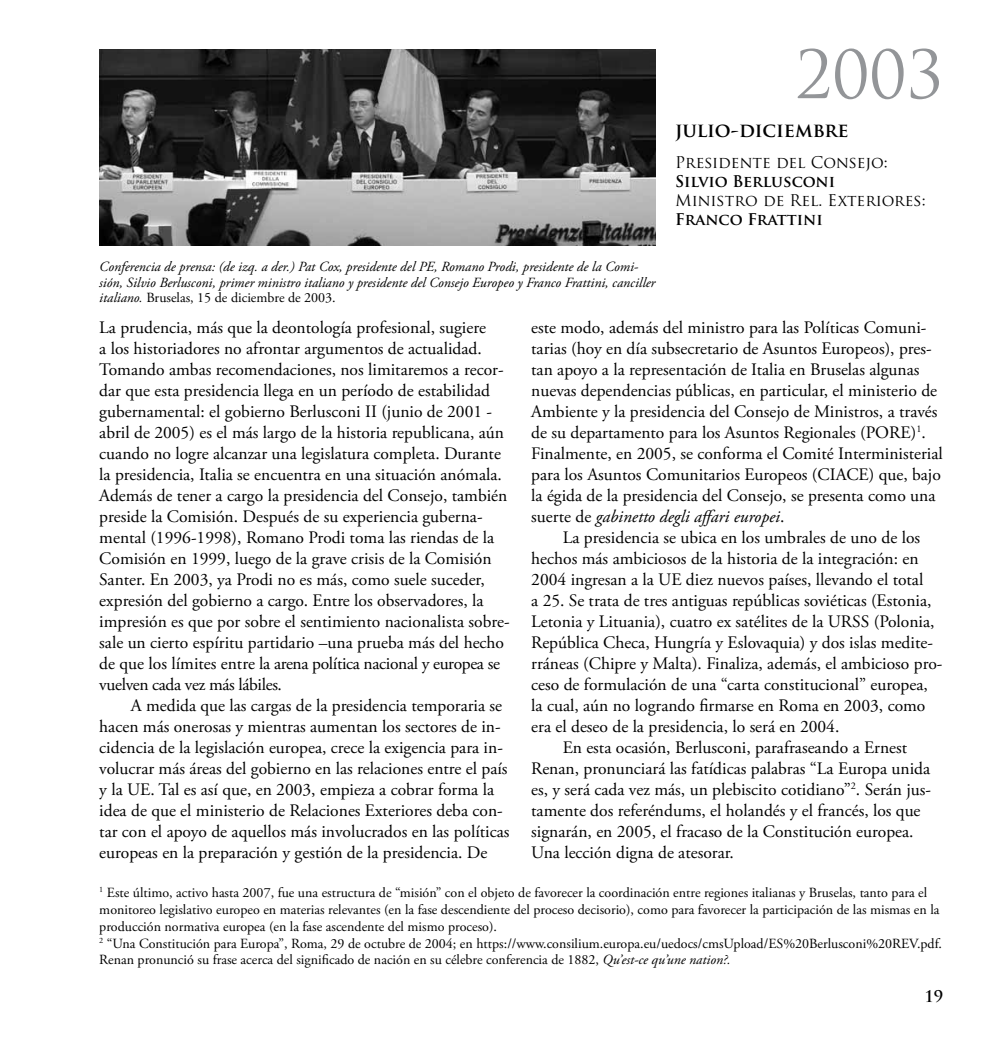
<style>
.page{position:relative;width:993px;height:1042px;background:#fff}
.page>*{position:absolute;margin:0;border:0;box-sizing:border-box;transform-origin:0 0}
.t1{font:64.75px "Trajan Pro";color:#939598}
.t2{font:700 19.25px "Trajan Pro";color:#000}
.t3{font:17.5px/21px "Adobe Garamond Pro";color:#000}
.t4{font:15.75px "Trajan Pro";color:#000}
.t5{font:700 15.75px "Trajan Pro";color:#000}
.t6{font:14px/16.8px "Adobe Garamond Pro";color:#000}
.t7{font:italic 14px/15.4px "Adobe Garamond Pro";color:#000}
.s1{font-style:normal}
.s2{font-style:italic}
</style>
<div class="page">
<img style="left:99px;top:50px;width:556px;height:196px">
<p class="t7" style="left:99px;top:260px;width:557px">Conferencia de prensa: (de izq. a der.) Pat Cox, presidente del PE, Romano Prodi, presidente de la Comi&shy;sión, Silvio Berlusconi, primer ministro italiano y presidente del Consejo Europeo y Franco Frattini, canciller italiano. <span class="s1">Bruselas, 15 de diciembre de 2003.</span></p>
<h1 class="t1" style="left:795px;top:34px;width:149px">2003</h1>
<p class="t2" style="left:675px;top:118px;width:175px">julio-diciembre</p>
<p class="t4" style="left:675px;top:152px;width:214px">Presidente del Consejo:</p>
<p class="t5" style="left:675px;top:171px;width:161px">Silvio Berlusconi</p>
<p class="t4" style="left:675px;top:190px;width:252px">Ministro de Rel. Exteriores:</p>
<p class="t5" style="left:675px;top:209px;width:149px">Franco Frattini</p>
<p class="t3" style="left:99px;top:317px;width:412px">La prudencia, más que la deontología profesional, sugiere<br>a los historiadores no afrontar argumentos de actualidad.<br>Tomando ambas recomendaciones, nos limitaremos a recor&shy;dar que esta presidencia llega en un período de estabilidad gubernamental: el gobierno Berlusconi II (junio de 2001 - abril de 2005) es el más largo de la historia republicana, aún cuando no logre alcanzar una legislatura completa. Durante la presidencia, Italia se encuentra en una situación anómala.<br>Además de tener a cargo la presidencia del Consejo, también preside la Comisión. Después de su experiencia guberna&shy;mental (1996-1998), Romano Prodi toma las riendas de la Comisión en 1999, luego de la grave crisis de la Comisión Santer. En 2003, ya Prodi no es más, como suele suceder, expresión del gobierno a cargo. Entre los observadores, la impresión es que por sobre el sentimiento nacionalista sobre&shy;sale un cierto espíritu partidario –una prueba más del hecho de que los límites entre la arena política nacional y europea se vuelven cada vez más lábiles.</p>
<p class="t3" style="left:99px;top:695px;width:411px;text-indent:31px">A medida que las cargas de la presidencia temporaria se hacen más onerosas y mientras aumentan los sectores de in&shy;cidencia de la legislación europea, crece la exigencia para in&shy;volucrar más áreas del gobierno en las relaciones entre el país y la UE. Tal es así que, en 2003, empieza a cobrar forma la idea de que el ministerio de Relaciones Exteriores deba con&shy;tar con el apoyo de aquellos más involucrados en las políticas europeas en la preparación y gestión de la presidencia. De</p>
<p class="t3" style="left:531px;top:317px;width:413px">este modo, además del ministro para las Políticas Comuni&shy;tarias (hoy en día subsecretario de Asuntos Europeos), pres&shy;tan apoyo a la representación de Italia en Bruselas algunas nuevas dependencias públicas, en particular, el ministerio de Ambiente y la presidencia del Consejo de Ministros, a través de su departamento para los Asuntos Regionales (PORE)<sup>1</sup>.<br>Finalmente, en 2005, se conforma el Comité Interministerial para los Asuntos Comunitarios Europeos (CIACE) que, bajo la égida de la presidencia del Consejo, se presenta como una suerte de <span class="s2">gabinetto degli affari europei</span>.</p>
<p class="t3" style="left:562px;top:527px;width:359px">La presidencia se ubica en los umbrales de uno de los</p>
<p class="t3" style="left:531px;top:548px;width:389px">hechos más ambiciosos de la historia de la integración: en</p>
<p class="t3" style="left:531px;top:569px;width:393px">2004 ingresan a la UE diez nuevos países, llevando el total</p>
<p class="t3" style="left:531px;top:590px;width:401px">a 25. Se trata de tres antiguas repúblicas soviéticas (Estonia,</p>
<p class="t3" style="left:531px;top:611px;width:404px">Letonia y Lituania), cuatro ex satélites de la URSS (Polonia,</p>
<p class="t3" style="left:531px;top:632px;width:403px">República Checa, Hungría y Eslovaquia) y dos islas medite-</p>
<p class="t3" style="left:531px;top:653px;width:412px">rráneas (Chipre y Malta). Finaliza, además, el ambicioso pro-</p>
<p class="t3" style="left:531px;top:674px;width:398px">ceso de formulación de una “carta constitucional” europea,</p>
<p class="t3" style="left:531px;top:695px;width:395px">la cual, aún no logrando firmarse en Roma en 2003, como</p>
<p class="t3" style="left:531px;top:716px;width:309px">era el deseo de la presidencia, lo será en 2004.</p>
<p class="t3" style="left:562px;top:737px;width:346px">En esta ocasión, Berlusconi, parafraseando a Ernest</p>
<p class="t3" style="left:531px;top:758px;width:400px">Renan, pronunciará las fatídicas palabras “La Europa unida</p>
<p class="t3" style="left:531px;top:779px;width:401px">es, y será cada vez más, un plebiscito cotidiano”<sup>2</sup>. Serán jus-</p>
<p class="t3" style="left:531px;top:800px;width:390px">tamente dos referéndums, el holandés y el francés, los que</p>
<p class="t3" style="left:531px;top:821px;width:384px">signarán, en 2005, el fracaso de la Constitución europea.</p>
<p class="t3" style="left:531px;top:842px;width:204px">Una lección digna de atesorar.</p>
<p class="t6" style="left:99px;top:885px;width:844px"><sup>1</sup> Este último, activo hasta 2007, fue una estructura de “misión” con el objeto de favorecer la coordinación entre regiones italianas y Bruselas, tanto para el monitoreo legislativo europeo en materias relevantes (en la fase descendiente del proceso decisorio), como para favorecer la participación de las mismas en la producción normativa europea (en la fase ascendente del mismo proceso).<br><sup>2</sup> “Una Constitución para Europa”, Roma, 29 de octubre de 2004; en https://www.consilium.europa.eu/uedocs/cmsUpload/ES%20Berlusconi%20REV.pdf.<br>Renan pronunció su frase acerca del significado de nación en su célebre conferencia de 1882, <span class="s2">Qu’est-ce qu’une nation?.</span></p>
<p class="t5" style="left:924px;top:986px;width:20px">19</p>
</div>
